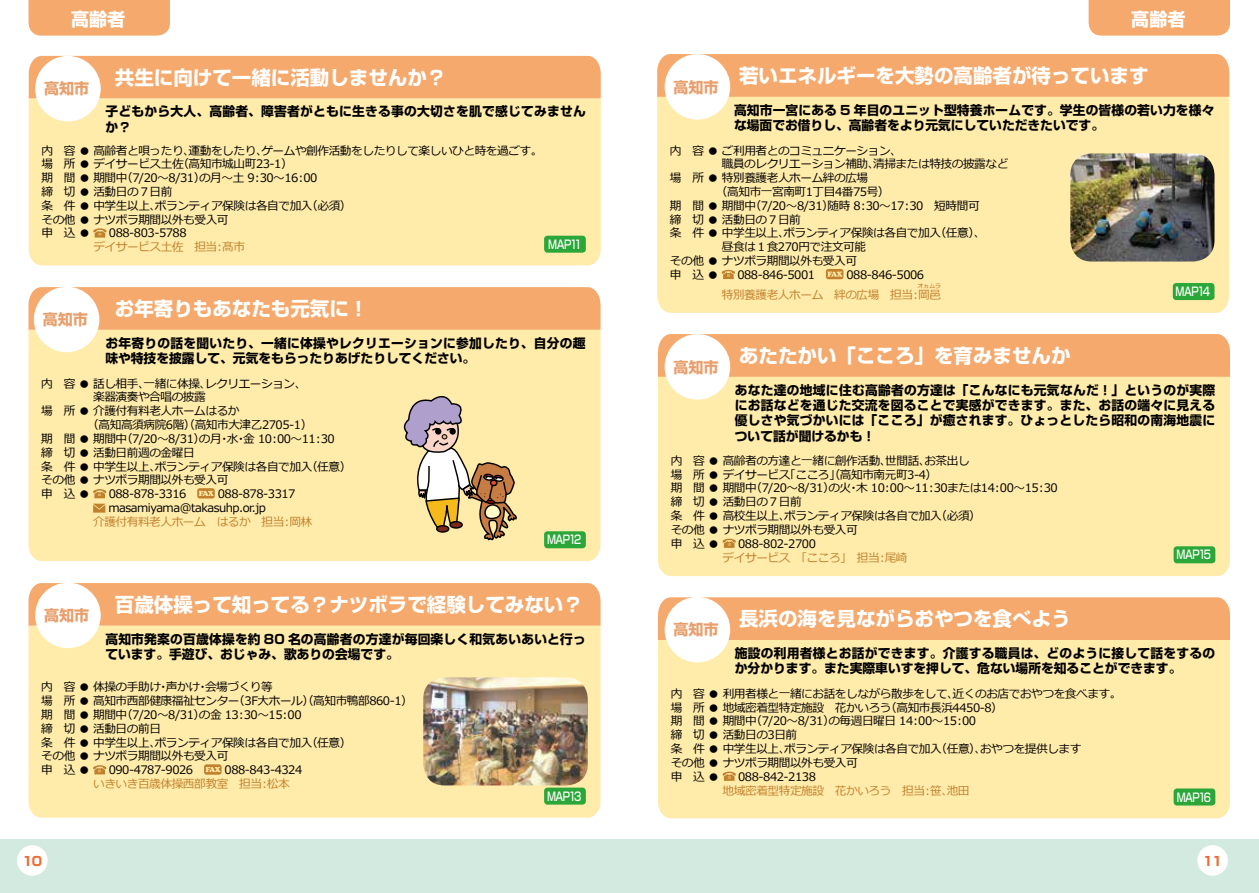
<style>
.page{position:relative;width:1259px;height:893px;background:#fff}
.page>*{position:absolute;margin:0;border:0;box-sizing:border-box;transform-origin:0 0}
.t1{font:700 19.5px "Shin Go";color:#fff}
.t2{font:700 18px "Shin Go";color:#fff}
.t3{font:700 15px "Shin Go";color:#e89f6c}
.t4{font:700 12.75px/15.5px "Shin Go";letter-spacing:.015em;color:#000}
.t5{font:700 12.75px "Shin Go";color:#ec6b32}
.t6{font:500 12px "Shin Go";letter-spacing:-.095em;color:#fffcfc;scale:.8 1}
.t7{font:11.7px/13.8px "Meiryo";letter-spacing:-.04em;color:#000}
.t8{font:11.7px "Meiryo";letter-spacing:-.04em;color:#c1802c}
.t9{font:5.85px "Meiryo";color:#c1802c}
</style>
<div class="page">
<div style="left:629px;top:839px;width:630px;height:54px;background:#d2eadf"></div>
<div style="left:0;top:839px;width:629px;height:54px;background:#d2eadf"></div>
<div style="left:17px;top:845px;width:31px;height:31px;background:#fff;border-radius:50%"></div>
<div style="left:1197px;top:845px;width:31px;height:31px;background:#fff;border-radius:50%"></div>
<div style="left:658px;top:377px;width:572px;height:199px;background:#ffebaa"></div>
<div style="left:657px;top:97px;width:572px;height:216px;background:#ffebaa"></div>
<div style="left:29px;top:56px;width:572px;height:43px;background:#f5a96c"></div>
<div style="left:29px;top:99px;width:572px;height:166px;background:#ffebaa"></div>
<svg style="left:93px;top:228px;width:13px;height:10px"></svg>
<div style="left:35px;top:56px;width:66px;height:65px;background:#fff;border-radius:50%"></div>
<div style="left:544px;top:236px;width:42px;height:17px;background:#2aa738;border-radius:3px"></div>
<div style="left:29px;top:287px;width:571px;height:43px;background:#f5a96c"></div>
<div style="left:28px;top:330px;width:572px;height:231px;background:#ffebaa"></div>
<svg style="left:93px;top:489px;width:13px;height:9px"></svg>
<svg style="left:197px;top:488px;width:18px;height:10px"></svg>
<svg style="left:93px;top:504px;width:12px;height:9px"></svg>
<div style="left:34px;top:287px;width:65px;height:65px;background:#fff;border-radius:50%"></div>
<div style="left:544px;top:531px;width:42px;height:17px;background:#2aa738;border-radius:3px"></div>
<div style="left:29px;top:583px;width:571px;height:43px;background:#f5a96c"></div>
<div style="left:28px;top:626px;width:572px;height:192px;background:#ffebaa"></div>
<svg style="left:93px;top:765px;width:13px;height:9px"></svg>
<svg style="left:204px;top:764px;width:17px;height:11px"></svg>
<div style="left:35px;top:583px;width:66px;height:65px;background:#fff;border-radius:50%"></div>
<div style="left:544px;top:788px;width:42px;height:17px;background:#2aa738;border-radius:3px"></div>
<img style="left:423px;top:677px;width:165px;height:108px">
<div style="left:28px;top:0;width:142px;height:36px;background:#f5a96c"></div>
<div style="left:657px;top:54px;width:572px;height:43px;background:#f5a96c"></div>
<svg style="left:722px;top:270px;width:13px;height:9px"></svg>
<svg style="left:826px;top:269px;width:17px;height:10px"></svg>
<div style="left:664px;top:54px;width:66px;height:66px;background:#fff;border-radius:50%"></div>
<div style="left:1172px;top:283px;width:42px;height:17px;background:#2aa738;border-radius:3px"></div>
<div style="left:658px;top:334px;width:572px;height:43px;background:#f5a96c"></div>
<svg style="left:722px;top:539px;width:13px;height:9px"></svg>
<div style="left:664px;top:334px;width:66px;height:66px;background:#fff;border-radius:50%"></div>
<div style="left:1173px;top:546px;width:42px;height:17px;background:#2aa738;border-radius:3px"></div>
<div style="left:658px;top:597px;width:572px;height:43px;background:#f5a96c"></div>
<div style="left:658px;top:640px;width:572px;height:178px;background:#ffebaa"></div>
<svg style="left:722px;top:772px;width:13px;height:9px"></svg>
<div style="left:664px;top:597px;width:66px;height:65px;background:#fff;border-radius:50%"></div>
<div style="left:1173px;top:788px;width:42px;height:17px;background:#2aa738;border-radius:3px"></div>
<img style="left:1070px;top:153px;width:144px;height:109px">
<div style="left:1088px;top:0;width:142px;height:36px;background:#f5a96c"></div>
<svg style="left:400px;top:390px;width:117px;height:155px"></svg>
<h2 class="t2" style="left:71px;top:7px;width:56px">高齢者</h2>
<p class="t3" style="left:44px;top:79px;width:46px">高知市</p>
<h1 class="t1" style="left:115px;top:65px;width:333px">共生に向けて一緒に活動しませんか？</h1>
<p class="t4" style="left:106px;top:103px;width:482px">子どもから大人、高齢者、障害者がともに生きる事の大切さを肌で感じてみませんか？</p>
<p class="t7" style="left:41px;top:144px;width:502px">内　容 ● 高齢者と唄ったり、運動をしたり、ゲームや創作活動をしたりして楽しいひと時を過ごす。場　所 ● デイサービス土佐（高知市城山町23-1）<br>期　間 ● 期間中（7/20～8/31）の月～土 9：30～16：00<br>締　切 ● 活動日の７日前<br>条　件 ● 中学生以上、ボランティア保険は各自で加入（必須）<br>その他 ● ナツボラ期間以外も受入可<br>申　込 ●</p>
<p class="t7" style="left:109px;top:227px;width:79px">088-803-5788</p>
<p class="t8" style="left:93px;top:239px;width:153px">デイサービス土佐　担当：髙市</p>
<p class="t6" style="left:548px;top:236px;width:43px">MAP11</p>
<p class="t3" style="left:43px;top:309px;width:46px">高知市</p>
<h1 class="t1" style="left:115px;top:295px;width:255px">お年寄りもあなたも元気に！</h1>
<p class="t4" style="left:105px;top:334px;width:482px">お年寄りの話を聞いたり、一緒に体操やレクリエーションに参加したり、自分の趣味や特技を披露して、元気をもらったりあげたりしてください。</p>
<p class="t7" style="left:41px;top:377px;width:267px">内　容 ● 話し相手、一緒に体操、レクリエーション、</p>
<p class="t7" style="left:93px;top:391px;width:114px">楽器演奏や合唱の披露</p>
<p class="t7" style="left:41px;top:405px;width:200px">場　所 ● 介護付有料老人ホームはるか</p>
<p class="t7" style="left:87px;top:418px;width:227px">（高知高須病院6階）（高知市大津乙2705-1）</p>
<p class="t7" style="left:41px;top:432px;width:295px">期　間 ● 期間中（7/20～8/31）の月・水・金 10：00～11：30</p>
<p class="t7" style="left:41px;top:446px;width:155px">締　切 ● 活動日前週の金曜日</p>
<p class="t7" style="left:41px;top:460px;width:312px">条　件 ● 中学生以上、ボランティア保険は各自で加入（任意）</p>
<p class="t7" style="left:41px;top:474px;width:189px">その他 ● ナツボラ期間以外も受入可</p>
<p class="t7" style="left:41px;top:488px;width:50px">申　込 ●</p>
<p class="t7" style="left:109px;top:488px;width:90px">088-878-3316　</p>
<p class="t7" style="left:108px;top:488px;width:200px;text-indent:109px">088-878-3317　masamiyama@takasuhp.or.jp</p>
<p class="t8" style="left:93px;top:513px;width:232px">介護付有料老人ホーム　はるか　担当：岡林　</p>
<p class="t6" style="left:547px;top:532px;width:45px">MAP12</p>
<p class="t3" style="left:44px;top:605px;width:46px">高知市</p>
<h1 class="t1" style="left:115px;top:591px;width:469px">百歳体操って知ってる？ナツボラで経験してみない？</h1>
<p class="t4" style="left:105px;top:630px;width:482px">高知市発案の百歳体操を約 80 名の高齢者の方達が毎回楽しく和気あいあいと行っています。手遊び、おじゃみ、歌ありの会場です。</p>
<p class="t7" style="left:41px;top:681px;width:373px">内　容 ● 体操の手助け・声かけ・会場づくり等<br>場　所 ● 高知市西部健康福祉センター（3F大ホール）（高知市鴨部860-1）期　間 ● 期間中（7/20～8/31）の金 13：30～15：00<br>締　切 ● 活動日の前日<br>条　件 ● 中学生以上、ボランティア保険は各自で加入（任意）<br>その他 ● ナツボラ期間以外も受入可<br>申　込 ●</p>
<p class="t7" style="left:109px;top:764px;width:97px">090-4787-9026　</p>
<p class="t7" style="left:225px;top:764px;width:79px">088-843-4324</p>
<p class="t8" style="left:93px;top:776px;width:209px">いきいき百歳体操西部教室　担当：松本　</p>
<p class="t6" style="left:547px;top:788px;width:45px">MAP13</p>
<p class="t3" style="left:673px;top:77px;width:46px">高知市</p>
<h2 class="t2" style="left:1131px;top:7px;width:56px">高齢者</h2>
<h1 class="t1" style="left:739px;top:62px;width:411px">若いエネルギーを大勢の高齢者が待っています</h1>
<p class="t4" style="left:734px;top:101px;width:482px">高知市一宮にある 5 年目のユニット型特養ホームです。学生の皆様の若い力を様々な場面でお借りし、高齢者をより元気にしていただきたいです。</p>
<p class="t7" style="left:670px;top:144px;width:233px">内　容 ● ご利用者とのコミュニケーション、</p>
<p class="t7" style="left:722px;top:158px;width:288px">職員のレクリエーション補助、清掃または特技の披露など</p>
<p class="t7" style="left:670px;top:172px;width:200px">場　所 ● 特別養護老人ホーム絆の広場</p>
<p class="t7" style="left:716px;top:185px;width:175px">（高知市一宮南町1丁目4番75号）</p>
<p class="t7" style="left:670px;top:199px;width:311px">期　間 ● 期間中（7/20～8/31）随時 8：30～17：30　短時間可</p>
<p class="t7" style="left:670px;top:213px;width:132px">締　切 ● 活動日の７日前</p>
<p class="t7" style="left:670px;top:227px;width:317px">条　件 ● 中学生以上、ボランティア保険は各自で加入（任意）、</p>
<p class="t7" style="left:722px;top:241px;width:146px">昼食は１食270円で注文可能</p>
<p class="t7" style="left:670px;top:255px;width:189px">その他 ● ナツボラ期間以外も受入可</p>
<p class="t7" style="left:670px;top:268px;width:50px">申　込 ●</p>
<p class="t7" style="left:737px;top:268px;width:90px">088-846-5001　</p>
<p class="t7" style="left:846px;top:268px;width:79px">088-846-5006</p>
<p class="t8" style="left:722px;top:287px;width:221px">特別養護老人ホーム　絆の広場　担当：岡邑</p>
<p class="t9" style="left:917px;top:282px;width:25px">オカムラ</p>
<p class="t3" style="left:673px;top:357px;width:46px">高知市</p>
<h1 class="t1" style="left:739px;top:342px;width:333px">あたたかい「こころ」を育みませんか</h1>
<p class="t6" style="left:1175px;top:284px;width:45px">MAP14</p>
<p class="t4" style="left:735px;top:381px;width:482px;text-align:justify">あなた達の地域に住む高齢者の方達は「こんなにも元気なんだ！」というのが実際にお話などを通じた交流を図ることで実感ができます。また、お話の端々に見える優しさや気づかいには「こころ」が癒されます。ひょっとしたら昭和の南海地震について話が聞けるかも！</p>
<p class="t7" style="left:671px;top:454px;width:388px">内　容 ● 高齢者の方達と一緒に創作活動、世間話、お茶出し<br>場　所 ● デイサービス「こころ」（高知市南元町3-4）<br>期　間 ● 期間中（7/20～8/31）の火・木 10：00～11：30または14：00～15：30締　切 ● 活動日の７日前<br>条　件 ● 高校生以上、ボランティア保険は各自で加入（必須）<br>その他 ● ナツボラ期間以外も受入可<br>申　込 ●</p>
<p class="t7" style="left:738px;top:537px;width:79px">088-802-2700</p>
<p class="t8" style="left:722px;top:549px;width:198px">デイサービス　「こころ」　担当：尾崎　</p>
<p class="t3" style="left:673px;top:620px;width:46px">高知市</p>
<h1 class="t1" style="left:739px;top:606px;width:333px">長浜の海を見ながらおやつを食べよう</h1>
<p class="t6" style="left:1176px;top:547px;width:45px">MAP15</p>
<p class="t4" style="left:735px;top:645px;width:482px">施設の利用者様とお話ができます。介護する職員は、どのように接して話をするのか分かります。また実際車いすを押して、危ない場所を知ることができます。</p>
<p class="t7" style="left:671px;top:687px;width:452px">内　容 ● 利用者様と一緒にお話をしながら散歩をして、近くのお店でおやつを食べます。場　所 ● 地域密着型特定施設　花かいろう（高知市長浜4450-8）<br>期　間 ● 期間中（7/20～8/31）の毎週日曜日 14：00～15：00<br>締　切 ● 活動日の3日前<br>条　件 ● 中学生以上、ボランティア保険は各自で加入（任意）、おやつを提供します<br>その他 ● ナツボラ期間以外も受入可<br>申　込 ●</p>
<p class="t7" style="left:738px;top:770px;width:79px">088-842-2138</p>
<p class="t8" style="left:722px;top:782px;width:260px">地域密着型特定施設　花かいろう　担当：笹、池田　</p>
<p class="t6" style="left:1176px;top:789px;width:44px">MAP16</p>
<p class="t5" style="left:23px;top:852px;width:21px">10</p>
<p class="t5" style="left:1202px;top:852px;width:21px">11</p>
</div>
